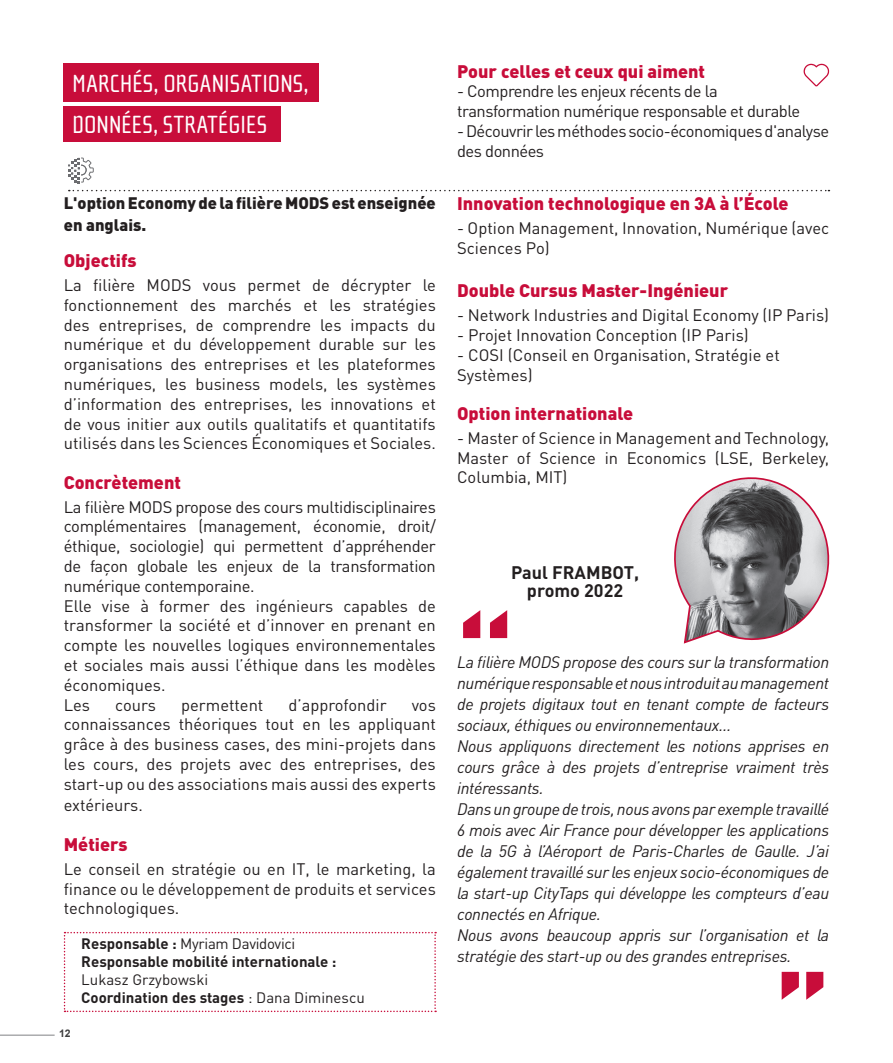
<style>
.page{position:relative;width:893px;height:1063px;background:#fff}
.page>*{position:absolute;margin:0;border:0;box-sizing:border-box;transform-origin:0 0}
.t1{font:900 105px "DINOT";color:#c80d3a}
.t2{font:25.5px "Cholla Sans";letter-spacing:-.01em;color:#fff}
.titre_cours_Eurecom{font:900 18px "DINOT";color:#c80d3a}
.titre_cours_Eurecom-2{font:700 18px "DINOT";color:#231f20}
.titre_cours_Eurecom-3{font:16.5px/19.8px "DINOT";color:#231f20;text-align:justify}
.titre_cours_Eurecom-4{font:italic 16.5px/21px "DINOT";letter-spacing:-.02em;color:#231f20;text-align:justify}
.titre_cours_Eurecom-5{font:16.5px/19.8px "DINOT";letter-spacing:-.03em;color:#231f20}
.t3{font:900 16.5px/21.6px "DINOT";color:#231f20}
.t4{font:700 15px "DINOT";color:#231f20}
.t5{font:15px "DINOT";letter-spacing:-.015em;color:#231f20}
.t6{font:700 10.5px "Arial";color:#3e3e3f}
.s1{font-weight:700}
.s2{font-weight:400}
</style>
<div class="page">
<hr style="left:0;top:1035px;width:55px;height:1px;background:#808285">
<div style="left:64px;top:106px;width:217px;height:36px;background:#c80d3a"></div>
<div style="left:64px;top:64px;width:255px;height:38px;background:#c80d3a"></div>
<svg style="left:64px;top:932px;width:372px;height:80px"></svg>
<svg style="left:804px;top:64px;width:25px;height:23px"></svg>
<svg style="left:69px;top:190px;width:760px;height:1px"></svg>
<svg style="left:674px;top:477px;width:156px;height:167px"></svg>
<svg style="left:68px;top:158px;width:26px;height:26px"></svg>
<p class="t2" style="left:72px;top:69px;width:238px">MARCHÉS, ORGANISATIONS,</p>
<p class="t2" style="left:72px;top:110px;width:197px">DONNÉES, STRATÉGIES</p>
<p class="t3" style="left:64px;top:192px;width:374px">L'option Economy de la filière MODS est enseignée en anglais.</p>
<p class="titre_cours_Eurecom" style="left:64px;top:248px;width:74px">Objectifs</p>
<p class="titre_cours_Eurecom-3" style="left:64px;top:274px;width:374px">La filière MODS vous permet de décrypter le fonctionnement des marchés et les stratégies des entreprises, de comprendre les impacts du numérique et du développement durable sur les organisations des entreprises et les plateformes numériques, les business models, les systèmes d’information des entreprises, les innovations et de vous initier aux outils qualitatifs et quantitatifs utilisés dans les Sciences Économiques et Sociales.</p>
<p class="titre_cours_Eurecom" style="left:64px;top:470px;width:119px">Concrètement</p>
<p class="titre_cours_Eurecom-3" style="left:64px;top:496px;width:374px">La filière MODS propose des cours multidisciplinaires complémentaires (management, économie, droit/ éthique, sociologie) qui permettent d’appréhender de façon globale les enjeux de la transformation numérique contemporaine.</p>
<p class="titre_cours_Eurecom-3" style="left:64px;top:595px;width:374px">Elle vise à former des ingénieurs capables de transformer la société et d’innover en prenant en compte les nouvelles logiques environnementales et sociales mais aussi l’éthique dans les modèles économiques.</p>
<p class="titre_cours_Eurecom-3" style="left:64px;top:694px;width:28px">Les</p>
<p class="titre_cours_Eurecom-3" style="left:115px;top:694px;width:42px">cours</p>
<p class="titre_cours_Eurecom-3" style="left:181px;top:694px;width:84px">permettent</p>
<p class="titre_cours_Eurecom-3" style="left:288px;top:694px;width:100px">d’approfondir</p>
<p class="titre_cours_Eurecom-3" style="left:64px;top:694px;width:374px;text-indent:348px">vos connaissances théoriques tout en les appliquant grâce à des business cases, des mini-projets dans les cours, des projets avec des entreprises, des start-up ou des associations mais aussi des experts</p>
<p class="titre_cours_Eurecom-3" style="left:64px;top:795px;width:81px">extérieurs.</p>
<p class="titre_cours_Eurecom" style="left:64px;top:832px;width:65px">Métiers</p>
<p class="titre_cours_Eurecom-3" style="left:64px;top:858px;width:374px">Le conseil en stratégie ou en IT, le marketing, la finance ou le développement de produits et services technologiques.</p>
<p class="t6" style="left:59px;top:1026px;width:13px">12</p>
<p class="t5" style="left:81px;top:933px;width:216px"><span class="s1">Responsable :</span> Myriam Davidovici</p>
<p class="t4" style="left:81px;top:951px;width:257px">Responsable mobilité internationale :</p>
<p class="t5" style="left:81px;top:969px;width:128px">Lukasz Grzybowski</p>
<p class="t4" style="left:81px;top:987px;width:285px">Coordination des stages <span class="s2">: Dana Diminescu</span></p>
<p class="titre_cours_Eurecom" style="left:457px;top:59px;width:249px">Pour celles et ceux qui aiment</p>
<p class="titre_cours_Eurecom-5" style="left:457px;top:81px;width:262px">- Comprendre les enjeux récents de la</p>
<p class="titre_cours_Eurecom-5" style="left:457px;top:101px;width:344px">transformation numérique responsable et durable</p>
<p class="titre_cours_Eurecom-5" style="left:457px;top:120px;width:374px">- Découvrir les méthodes socio-économiques d'analyse des données</p>
<p class="titre_cours_Eurecom" style="left:457px;top:192px;width:333px">Innovation technologique en 3A à l’École</p>
<p class="titre_cours_Eurecom-3" style="left:457px;top:218px;width:374px">- Option Management, Innovation, Numérique (avec<br>Sciences Po)</p>
<p class="titre_cours_Eurecom" style="left:457px;top:278px;width:273px">Double Cursus Master-Ingénieur</p>
<p class="titre_cours_Eurecom-3" style="left:457px;top:305px;width:374px">- Network Industries and Digital Economy (IP Paris)</p>
<p class="titre_cours_Eurecom-3" style="left:457px;top:324px;width:293px">- Projet Innovation Conception (IP Paris)</p>
<p class="titre_cours_Eurecom-3" style="left:457px;top:344px;width:324px">- COSI (Conseil en Organisation, Stratégie et<br>Systèmes)</p>
<p class="titre_cours_Eurecom" style="left:457px;top:401px;width:178px">Option internationale</p>
<p class="titre_cours_Eurecom-3" style="left:457px;top:427px;width:374px">- Master of Science in Management and Technology, Master of Science in Economics (LSE, Berkeley, Columbia, MIT)</p>
<p class="titre_cours_Eurecom-2" style="left:511px;top:561px;width:129px">Paul FRAMBOT,</p>
<p class="titre_cours_Eurecom-2" style="left:527px;top:579px;width:98px">promo 2022</p>
<p class="t1" style="left:457px;top:588px;width:58px">‘‘</p>
<p class="titre_cours_Eurecom-4" style="left:457px;top:651px;width:374px">La filière MODS propose des cours sur la transformation numérique responsable et nous introduit au management de projets digitaux tout en tenant compte de facteurs sociaux, éthiques ou environnementaux...</p>
<p class="titre_cours_Eurecom-4" style="left:457px;top:735px;width:374px">Nous appliquons directement les notions apprises en cours grâce à des projets d’entreprise vraiment très intéressants.</p>
<p class="titre_cours_Eurecom-4" style="left:457px;top:798px;width:374px">Dans un groupe de trois, nous avons par exemple travaillé 6 mois avec Air France pour développer les applications de la 5G à l’Aéroport de Paris-Charles de Gaulle. J’ai également travaillé sur les enjeux socio-économiques de la start-up CityTaps qui développe les compteurs d’eau connectés en Afrique.</p>
<p class="titre_cours_Eurecom-4" style="left:457px;top:924px;width:374px">Nous avons beaucoup appris sur l’organisation et la stratégie des start-up ou des grandes entreprises.</p>
<h1 class="t1" style="left:829px;top:1022px;width:55px;rotate:-180deg">“</h1>
</div>
